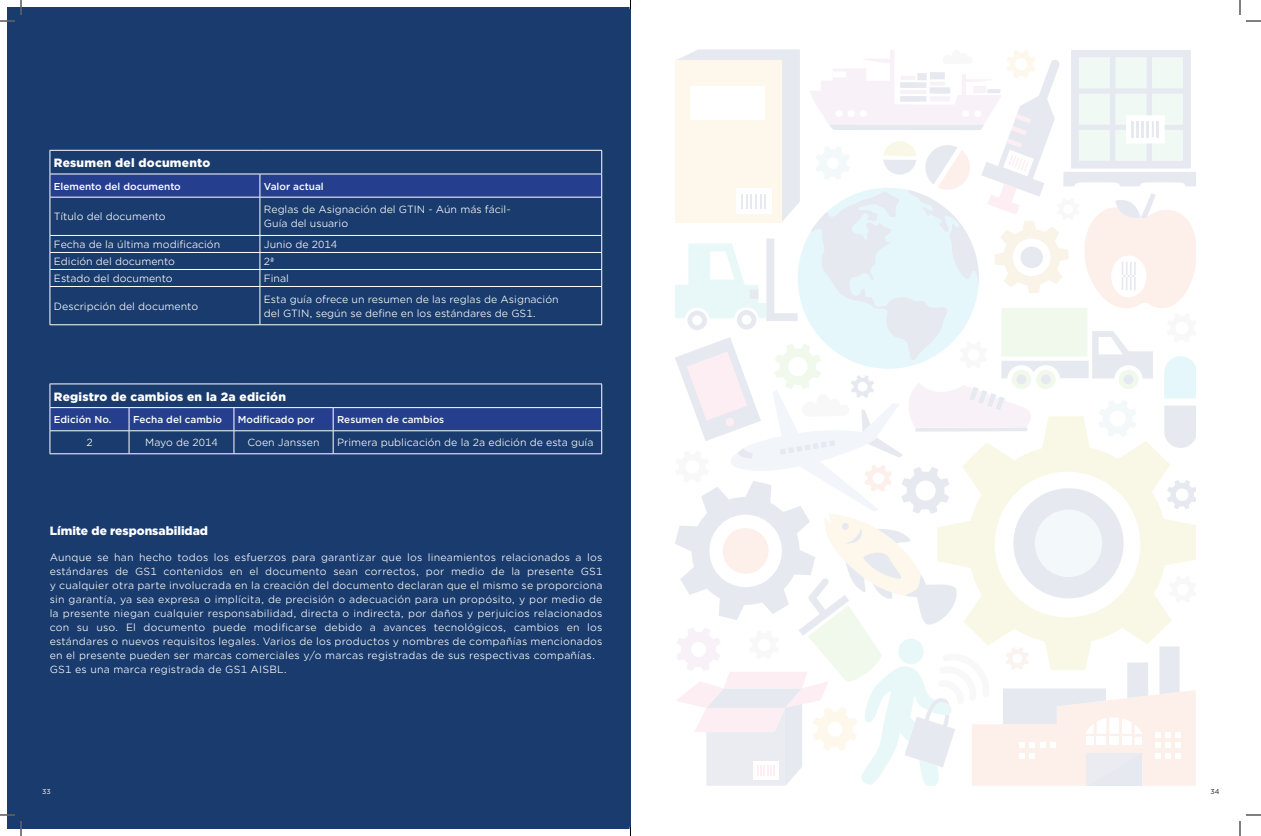
<style>
.page{position:relative;width:1261px;height:836px;background:#fff}
.page>*{position:absolute;margin:0;border:0;box-sizing:border-box;transform-origin:0 0}
.t1{font:900 12px "Gotham";letter-spacing:.02em;color:#fff}
.t2{font:900 12px "Gotham";color:#fff}
.t3{font:10px/14px "Gotham Office";color:#fff;text-align:justify}
.t4{font:500 10px "Gotham";color:#fff}
.t5{font:10px "Gotham Office";letter-spacing:.02em;color:#fff}
.t6{font:7px "Gotham";color:#fff}
.t7{font:7px "Gotham";color:#231f20}
</style>
<div class="page">
<div style="left:7px;top:7px;width:623px;height:821px;background:#193b6d"></div>
<hr style="left:50px;top:197px;width:210px;height:1px;background:#fff">
<hr style="left:260px;top:197px;width:342px;height:1px;background:#fff">
<hr style="left:50px;top:235px;width:210px;height:1px;background:#fff">
<hr style="left:260px;top:235px;width:342px;height:1px;background:#fff">
<hr style="left:50px;top:252px;width:210px;height:1px;background:#fff">
<hr style="left:260px;top:252px;width:342px;height:1px;background:#fff">
<hr style="left:50px;top:269px;width:210px;height:1px;background:#fff">
<hr style="left:260px;top:269px;width:342px;height:1px;background:#fff">
<hr style="left:50px;top:286px;width:210px;height:1px;background:#fff">
<hr style="left:260px;top:286px;width:342px;height:1px;background:#fff">
<svg style="left:50px;top:150px;width:552px;height:47px"></svg>
<hr style="left:50px;top:197px;width:1px;height:38px;background:#fff">
<hr style="left:260px;top:197px;width:1px;height:38px;background:#fff">
<hr style="left:601px;top:197px;width:1px;height:38px;background:#fff">
<svg style="left:50px;top:236px;width:1px;height:50px"></svg>
<svg style="left:260px;top:236px;width:1px;height:50px"></svg>
<svg style="left:601px;top:236px;width:1px;height:50px"></svg>
<hr style="left:50px;top:287px;width:1px;height:37px;background:#fff">
<hr style="left:260px;top:287px;width:1px;height:37px;background:#fff">
<hr style="left:601px;top:287px;width:1px;height:37px;background:#fff">
<hr style="left:50px;top:324px;width:210px;height:1px;background:#fff">
<hr style="left:260px;top:324px;width:342px;height:1px;background:#fff">
<hr style="left:50px;top:453px;width:79px;height:1px;background:#fff">
<hr style="left:129px;top:453px;width:105px;height:1px;background:#fff">
<hr style="left:234px;top:453px;width:99px;height:1px;background:#fff">
<hr style="left:333px;top:453px;width:269px;height:1px;background:#fff">
<svg style="left:50px;top:384px;width:552px;height:69px"></svg>
<svg style="left:675px;top:49px;width:521px;height:737px"></svg>
<svg style="left:0;top:0;width:22px;height:22px"></svg>
<svg style="left:0;top:814px;width:22px;height:22px"></svg>
<svg style="left:1239px;top:0;width:22px;height:22px"></svg>
<svg style="left:1239px;top:814px;width:22px;height:22px"></svg>
<p class="t1" style="left:54px;top:154px;width:158px">Resumen del documento</p>
<p class="t4" style="left:54px;top:179px;width:128px">Elemento del documento</p>
<p class="t4" style="left:264px;top:179px;width:61px">Valor actual</p>
<p class="t3" style="left:54px;top:209px;width:113px">Título del documento</p>
<p class="t3" style="left:264px;top:202px;width:248px">Reglas de Asignación del GTIN - Aún más fácil-</p>
<p class="t3" style="left:264px;top:216px;width:86px">Guía del usuario</p>
<p class="t3" style="left:54px;top:237px;width:168px">Fecha de la última modificación</p>
<p class="t3" style="left:264px;top:237px;width:75px">Junio de 2014</p>
<p class="t3" style="left:54px;top:254px;width:123px">Edición del documento</p>
<p class="t3" style="left:264px;top:254px;width:12px">2ª</p>
<p class="t3" style="left:54px;top:271px;width:120px">Estado del documento</p>
<p class="t3" style="left:264px;top:271px;width:27px">Final</p>
<p class="t3" style="left:54px;top:299px;width:146px">Descripción del documento</p>
<p class="t3" style="left:264px;top:292px;width:296px">Esta guía ofrece un resumen de las reglas de Asignación</p>
<p class="t3" style="left:264px;top:306px;width:273px">del GTIN, según se define en los estándares de GS1.</p>
<p class="t1" style="left:54px;top:388px;width:234px">Registro de cambios en la 2a edición</p>
<p class="t4" style="left:54px;top:413px;width:59px">Edición No.</p>
<p class="t4" style="left:133px;top:413px;width:91px">Fecha del cambio</p>
<p class="t4" style="left:238px;top:413px;width:78px">Modificado por</p>
<p class="t4" style="left:337px;top:413px;width:109px">Resumen de cambios</p>
<p class="t3" style="left:86px;top:435px;width:8px">2</p>
<p class="t3" style="left:145px;top:435px;width:74px">Mayo de 2014</p>
<p class="t3" style="left:248px;top:435px;width:74px">Coen Janssen</p>
<p class="t3" style="left:337px;top:435px;width:258px">Primera publicación de la 2a edición de esta guía</p>
<p class="t2" style="left:50px;top:523px;width:160px">Límite de responsabilidad</p>
<p class="t3" style="left:50px;top:550px;width:554px">Aunque se han hecho todos los esfuerzos para garantizar que los lineamientos relacionados a los estándares de GS1 contenidos en el documento sean correctos, por medio de la presente GS1 y cualquier otra parte involucrada en la creación del documento declaran que el mismo se proporciona sin garantía, ya sea expresa o implícita, de precisión o adecuación para un propósito, y por medio de la presente niegan cualquier responsabilidad, directa o indirecta, por daños y perjuicios relacionados con su uso. El documento puede modificarse debido a avances tecnológicos, cambios en los estándares o nuevos requisitos legales. Varios de los productos y nombres de compañías mencionados en el presente pueden ser marcas comerciales y/o marcas registradas de sus respectivas compañías.</p>
<p class="t5" style="left:50px;top:663px;width:239px">GS1 es una marca registrada de GS1 AISBL.</p>
<p class="t6" style="left:42px;top:786px;width:10px">33</p>
<p class="t7" style="left:1210px;top:786px;width:10px">34</p>
</div>
